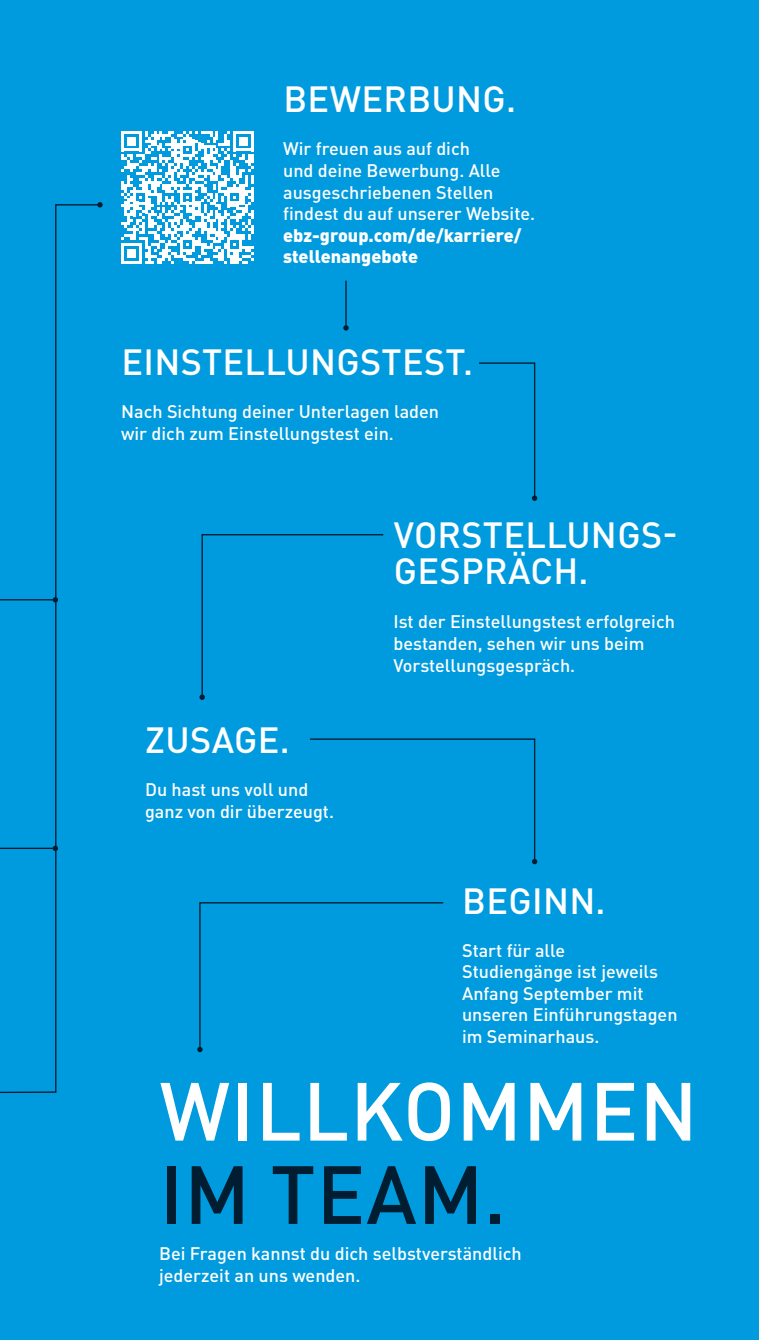
<style>
.page{position:relative;width:759px;height:1340px;background:#fff}
.page>*{position:absolute;margin:0;border:0;box-sizing:border-box;transform-origin:0 0}
.t1{font:500 81px "DIN Pro";letter-spacing:.01em;color:#fff}
.t2{font:500 81px "DIN Pro";letter-spacing:.01em;color:#001d32}
.t3{font:500 36px/36px "DIN Pro";letter-spacing:.01em;color:#fff}
.t4{font:500 18px/21.6px "DIN Pro";color:#fff}
.t5{font:900 18px/21.6px "DIN Pro";color:#fff}
</style>
<div class="page">
<div style="left:0;top:0;width:759px;height:1339px;background:#009bde"></div>
<hr style="left:345px;top:280px;width:2px;height:48px;background:#001d32">
<svg style="left:343px;top:325px;width:6px;height:5px"></svg>
<svg style="left:0;top:204px;width:101px;height:890px"></svg>
<svg style="left:97px;top:202px;width:6px;height:5px"></svg>
<svg style="left:479px;top:362px;width:58px;height:139px"></svg>
<svg style="left:199px;top:534px;width:185px;height:166px"></svg>
<svg style="left:310px;top:738px;width:227px;height:126px"></svg>
<svg style="left:197px;top:902px;width:247px;height:150px"></svg>
<svg style="left:121px;top:131px;width:133px;height:132px"></svg>
<h2 class="t3" style="left:283px;top:79px;width:234px">BEWERBUNG.</h2>
<p class="t4" style="left:283px;top:137px;width:253px">Wir freuen aus auf dich<br>und deine Bewerbung. Alle ausgeschriebenen Stellen findest du auf unserer Website.</p>
<p class="t5" style="left:283px;top:223px;width:240px">ebz-group.com/de/karriere/ stellenangebote</p>
<h2 class="t3" style="left:121px;top:342px;width:353px">EINSTELLUNGSTEST.</h2>
<p class="t4" style="left:121px;top:400px;width:319px">Nach Sichtung deiner Unterlagen laden wir dich zum Einstellungstest ein.</p>
<h2 class="t3" style="left:394px;top:514px;width:286px">VORSTELLUNGS-<br>GESPRÄCH.</h2>
<h2 class="t3" style="left:145px;top:719px;width:146px">ZUSAGE.</h2>
<p class="t4" style="left:145px;top:777px;width:191px">Du hast uns voll und ganz von dir überzeugt.</p>
<p class="t4" style="left:394px;top:610px;width:283px">Ist der Einstellungstest erfolgreich bestanden, sehen wir uns beim<br>Vorstellungsgespräch.</p>
<h2 class="t3" style="left:462px;top:880px;width:145px">BEGINN.</h2>
<p class="t4" style="left:462px;top:938px;width:217px">Start für alle<br>Studiengänge ist jeweils<br>Anfang September mit unseren Einführungstagen im Seminarhaus.</p>
<h1 class="t1" style="left:160px;top:1048px;width:540px">WILLKOMMEN</h1>
<h1 class="t2" style="left:160px;top:1131px;width:348px">IM TEAM.</h1>
<p class="t4" style="left:159px;top:1241px;width:364px">Bei Fragen kannst du dich selbstverständlich jederzeit an uns wenden.</p>
</div>
